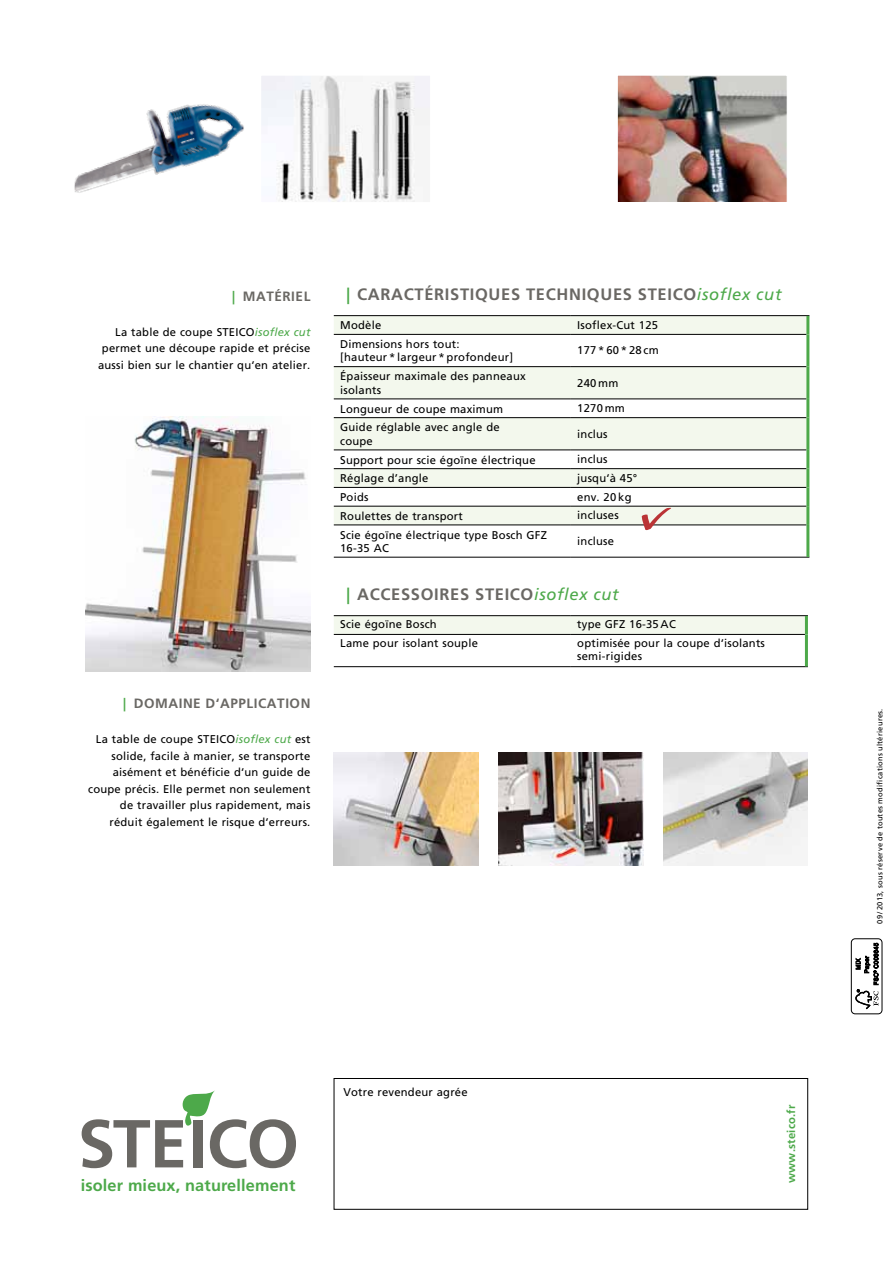
<style>
.page{position:relative;width:893px;height:1263px;background:#fff}
.page>*{position:absolute;margin:0;border:0;box-sizing:border-box;transform-origin:0 0}
.t1{font:700 16.5px "Frutiger";letter-spacing:.04em;color:#6a6864}
.t2{font:italic 16.5px "Frutiger";letter-spacing:.04em;color:#4da94a}
.t3{font:700 16.35px "Frutiger";letter-spacing:.01em;color:#4da94a}
.t4{font:700 13.5px "Frutiger";letter-spacing:.04em;color:#6a6864}
.t5{font:11.25px/16.5px "Frutiger";letter-spacing:.02em;color:#000}
.t6{font:700 11.25px "Frutiger";letter-spacing:.02em;color:#4da94a}
.t7{font:7.5px "Frutiger";letter-spacing:.03em;color:#000}
.s1{color:#4da94a}
.s2{font-family:"Frutiger CE";font-style:italic;color:#4da94a}
.s3{font-style:italic;color:#4da94a}
</style>
<div class="page">
<div style="left:334px;top:1078px;width:474px;height:131px;border:1px solid #000"></div>
<svg style="left:82px;top:1090px;width:214px;height:78px"></svg>
<svg style="left:334px;top:316px;width:472px;height:209px;fill:#f3f8ed"></svg>
<hr style="left:334px;top:315px;width:237px;height:1px;background:#000">
<hr style="left:571px;top:315px;width:238px;height:1px;background:#000">
<hr style="left:334px;top:334px;width:237px;height:1px;background:#000">
<hr style="left:571px;top:334px;width:235px;height:1px;background:#000">
<hr style="left:334px;top:366px;width:237px;height:1px;background:#000">
<hr style="left:571px;top:366px;width:235px;height:1px;background:#000">
<hr style="left:334px;top:399px;width:237px;height:1px;background:#000">
<hr style="left:571px;top:399px;width:235px;height:1px;background:#000">
<hr style="left:334px;top:417px;width:237px;height:1px;background:#000">
<hr style="left:571px;top:417px;width:235px;height:1px;background:#000">
<hr style="left:334px;top:450px;width:237px;height:1px;background:#000">
<hr style="left:571px;top:450px;width:235px;height:1px;background:#000">
<hr style="left:334px;top:468px;width:237px;height:1px;background:#000">
<hr style="left:571px;top:468px;width:235px;height:1px;background:#000">
<hr style="left:334px;top:487px;width:237px;height:1px;background:#000">
<hr style="left:571px;top:487px;width:235px;height:1px;background:#000">
<hr style="left:334px;top:506px;width:237px;height:1px;background:#000">
<hr style="left:571px;top:506px;width:235px;height:1px;background:#000">
<hr style="left:334px;top:525px;width:237px;height:1px;background:#000">
<hr style="left:571px;top:525px;width:235px;height:1px;background:#000">
<hr style="left:334px;top:557px;width:237px;height:1px;background:#000">
<hr style="left:571px;top:557px;width:238px;height:1px;background:#000">
<hr style="left:806px;top:316px;width:3px;height:18px;background:#4da94a">
<hr style="left:806px;top:334px;width:3px;height:33px;background:#4da94a">
<hr style="left:806px;top:367px;width:3px;height:32px;background:#4da94a">
<hr style="left:806px;top:399px;width:3px;height:19px;background:#4da94a">
<hr style="left:806px;top:418px;width:3px;height:32px;background:#4da94a">
<hr style="left:806px;top:450px;width:3px;height:19px;background:#4da94a">
<hr style="left:806px;top:469px;width:3px;height:18px;background:#4da94a">
<hr style="left:806px;top:487px;width:3px;height:19px;background:#4da94a">
<hr style="left:806px;top:506px;width:3px;height:19px;background:#4da94a">
<hr style="left:806px;top:525px;width:3px;height:32px;background:#4da94a">
<svg style="left:334px;top:616px;width:471px;height:18px;background:#eff4e9"></svg>
<hr style="left:334px;top:615px;width:237px;height:1px;background:#000">
<hr style="left:571px;top:615px;width:237px;height:1px;background:#000">
<hr style="left:334px;top:634px;width:237px;height:1px;background:#000">
<hr style="left:334px;top:666px;width:237px;height:1px;background:#000">
<hr style="left:805px;top:616px;width:3px;height:18px;background:#4da94a">
<hr style="left:571px;top:634px;width:234px;height:1px;background:#000">
<hr style="left:571px;top:666px;width:237px;height:1px;background:#000">
<hr style="left:805px;top:634px;width:3px;height:32px;background:#4da94a">
<img style="left:75px;top:104px;width:168px;height:89px">
<img style="left:262px;top:76px;width:167px;height:125px">
<div style="left:260px;top:74px;width:171px;height:129px;border:1px solid #fff"></div>
<img style="left:619px;top:76px;width:167px;height:125px">
<div style="left:617px;top:74px;width:171px;height:129px;border:1px solid #fff"></div>
<div style="left:851px;top:938px;width:31px;height:76px;border:1px solid #000;border-radius:4px"></div>
<svg style="left:855px;top:943px;width:23px;height:66px"></svg>
<img style="left:85px;top:416px;width:225px;height:255px">
<img style="left:334px;top:752px;width:144px;height:113px">
<img style="left:499px;top:752px;width:144px;height:113px">
<img style="left:663px;top:752px;width:145px;height:113px">
<svg style="left:642px;top:507px;width:31px;height:24px"></svg>
<p class="t4" style="left:232px;top:288px;width:80px"><span class="s1">|</span> MATÉRIEL</p>
<p class="t5" style="left:98px;top:324px;width:214px;text-align:right">La table de coupe STEICO<span class="s2">isoflex cut </span>permet une découpe rapide et précise aussi bien sur le chantier qu‘en atelier.</p>
<p class="t4" style="left:123px;top:695px;width:189px"><span class="s1">|</span> DOMAINE D‘APPLICATION</p>
<p class="t5" style="left:88px;top:731px;width:224px;text-align:right">La table de coupe STEICO<span class="s3">isoflex cut</span> est solide, facile à manier, se transporte aisément et bénéficie d‘un guide de coupe précis. Elle permet non seulement de travailler plus rapidement, mais réduit également le risque d‘erreurs.</p>
<h1 class="t1" style="left:347px;top:285px;width:302px"><span class="s1">|</span> CARACTÉRISTIQUES TECHNIQUES STEICO</h1>
<h1 class="t2" style="left:697px;top:285px;width:86px">isoflex cut</h1>
<p class="t5" style="left:340px;top:317px;width:43px">Modèle</p>
<p class="t5" style="left:577px;top:317px;width:82px">Isoflex-Cut 125</p>
<p class="t5" style="left:340px;top:337px;width:174px;line-height:13.5px">Dimensions hors tout:<br>[hauteur * largeur * profondeur]</p>
<p class="t5" style="left:577px;top:342px;width:83px">177*60*28cm</p>
<p class="t5" style="left:340px;top:370px;width:187px;line-height:13.5px">Épaisseur maximale des panneaux isolants</p>
<p class="t5" style="left:577px;top:375px;width:43px">240 mm</p>
<p class="t5" style="left:340px;top:400px;width:164px">Longueur de coupe maximum</p>
<p class="t5" style="left:577px;top:400px;width:49px">1270 mm</p>
<p class="t5" style="left:340px;top:421px;width:161px;line-height:13.5px">Guide réglable avec angle de coupe</p>
<p class="t5" style="left:577px;top:426px;width:32px">inclus</p>
<p class="t5" style="left:340px;top:451px;width:197px">Support pour scie égoïne électrique</p>
<p class="t5" style="left:577px;top:451px;width:32px">inclus</p>
<p class="t5" style="left:340px;top:470px;width:90px">Réglage d’angle</p>
<p class="t5" style="left:577px;top:470px;width:62px">jusqu‘à 45°</p>
<p class="t5" style="left:340px;top:489px;width:30px">Poids</p>
<p class="t5" style="left:577px;top:489px;width:56px">env. 20 kg</p>
<p class="t5" style="left:340px;top:508px;width:124px">Roulettes de transport</p>
<p class="t5" style="left:577px;top:507px;width:43px">incluses</p>
<p class="t5" style="left:340px;top:528px;width:208px;line-height:13.5px">Scie égoïne électrique type Bosch GFZ<br>16-35 AC</p>
<p class="t5" style="left:577px;top:533px;width:38px">incluse</p>
<h1 class="t1" style="left:347px;top:585px;width:140px"><span class="s1">|</span> ACCESSOIRES STEICO</h1>
<h1 class="t2" style="left:534px;top:585px;width:86px">isoflex cut</h1>
<p class="t5" style="left:340px;top:616px;width:98px">Scie égoïne Bosch</p>
<p class="t5" style="left:577px;top:616px;width:100px">type GFZ 16-35 AC</p>
<p class="t5" style="left:340px;top:635px;width:139px">Lame pour isolant souple</p>
<p class="t5" style="left:577px;top:636px;width:189px;line-height:13.5px">optimisée pour la coupe d‘isolants semi-rigides</p>
<h2 class="t3" style="left:81px;top:1176px;width:216px">ISOLER MIEUX, NATURELLEMENT</h2>
<p class="t5" style="left:343px;top:1084px;width:126px">Votre revendeur agrée</p>
<p class="t6" style="left:785px;top:1183px;width:80px;rotate:-90deg">WWW.STEICO.FR</p>
<p class="t7" style="left:875px;top:923px;width:216px;rotate:-90deg">09 /2013, sous réserve de toutes modifications ultérieures.</p>
</div>
